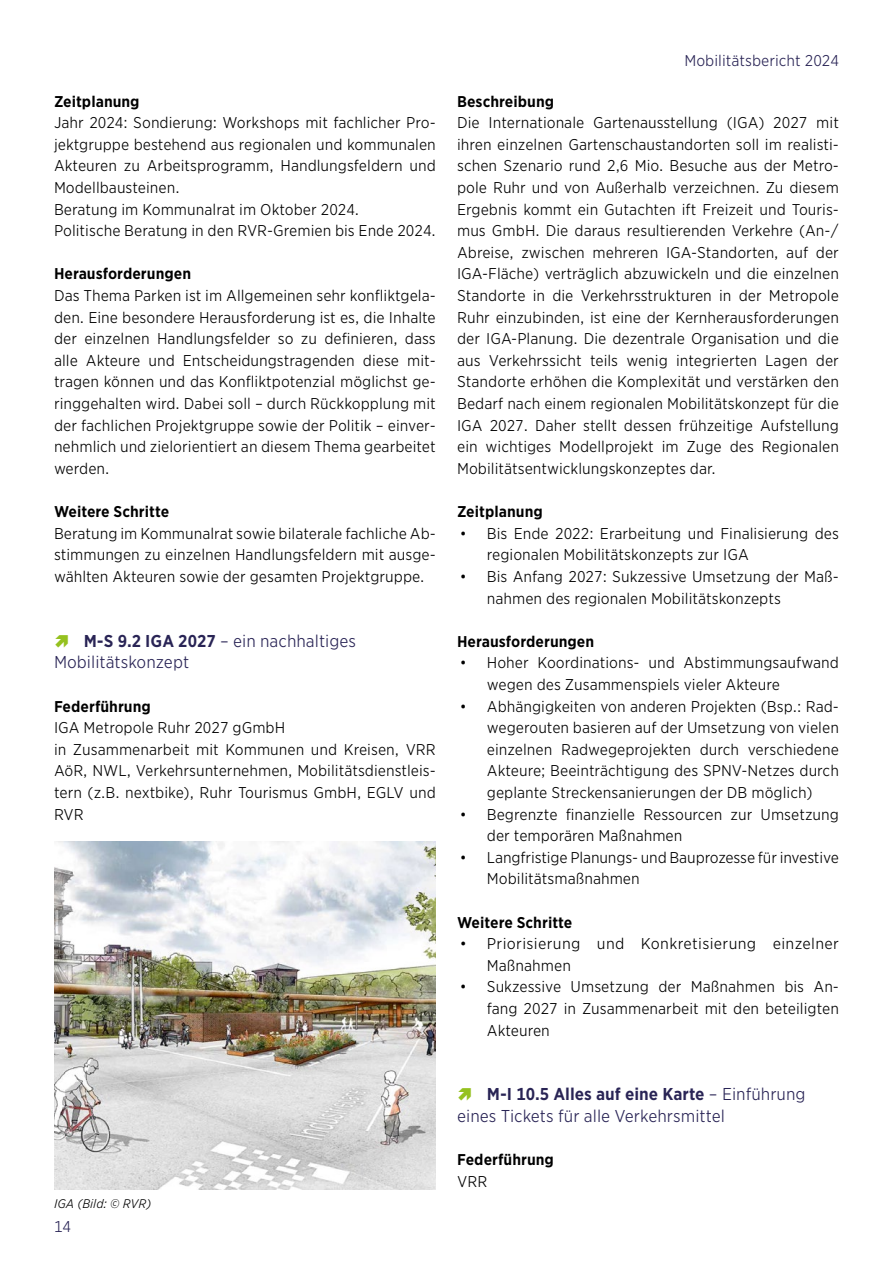
<style>
.page{position:relative;width:893px;height:1263px;background:#fff}
.page>*{position:absolute;margin:0;border:0;box-sizing:border-box;transform-origin:0 0}
.t1{font:16.5px/21.6px "Gotham Narrow Office";color:#292455}
.t2{font:15px/21.6px "Gotham Narrow Office";color:#000}
.t3{font:700 15px "Gotham Narrow Office";color:#000}
.t4{font:15px/21.6px "Gotham Narrow Office";letter-spacing:.02em;color:#000}
.t5{font:15px "Gotham Narrow Office";color:#292455}
.t6{font:italic 12px "Gotham Narrow Office";color:#000}
.s1{font-weight:700}
</style>
<div class="page">
<img style="left:54px;top:841px;width:382px;height:348px">
<p class="t3" style="left:54px;top:91px;width:87px">Zeitplanung</p>
<p class="t2" style="left:54px;top:112px;width:383px">Jahr 2024: Sondierung: Workshops mit fachlicher Pro&shy;jektgruppe bestehend aus regionalen und kommunalen Akteuren zu Arbeitsprogramm, Handlungsfeldern und Modellbausteinen.<br>Beratung im Kommunalrat im Oktober 2024.<br>Politische Beratung in den RVR-Gremien bis Ende 2024.</p>
<p class="t3" style="left:54px;top:264px;width:139px">Herausforderungen</p>
<p class="t2" style="left:54px;top:284px;width:383px;text-align:justify">Das Thema Parken ist im Allgemeinen sehr konfliktgela&shy;den. Eine besondere Herausforderung ist es, die Inhalte der einzelnen Handlungsfelder so zu definieren, dass alle Akteure und Entscheidungstragenden diese mit&shy;tragen können und das Konfliktpotenzial möglichst ge&shy;ringgehalten wird. Dabei soll – durch Rückkopplung mit der fachlichen Projektgruppe sowie der Politik – einver&shy;nehmlich und zielorientiert an diesem Thema gearbeitet werden.</p>
<p class="t3" style="left:54px;top:502px;width:117px">Weitere Schritte</p>
<p class="t2" style="left:54px;top:522px;width:383px;text-align:justify">Beratung im Kommunalrat sowie bilaterale fachliche Ab&shy;stimmungen zu einzelnen Handlungsfeldern mit ausge&shy;wählten Akteuren sowie der gesamten Projektgruppe.</p>
<p class="t1" style="left:54px;top:629px;width:304px;text-indent:30px"><span class="s1">M-S 9.2 IGA 2027</span> – ein nachhaltiges<br>Mobilitätskonzept</p>
<p class="t3" style="left:54px;top:696px;width:98px">Federführung</p>
<p class="t2" style="left:54px;top:716px;width:383px">IGA Metropole Ruhr 2027 gGmbH<br>in Zusammenarbeit mit Kommunen und Kreisen, VRR AöR, NWL, Verkehrsunternehmen, Mobilitätsdienstleis&shy;tern (z.B. nextbike), Ruhr Tourismus GmbH, EGLV und RVR</p>
<p class="t6" style="left:54px;top:1196px;width:99px">IGA (Bild: © RVR)</p>
<p class="t5" style="left:54px;top:1217px;width:19px">14</p>
<p class="t5" style="left:684px;top:51px;width:156px">Mobilitätsbericht 2024</p>
<p class="t3" style="left:457px;top:91px;width:99px">Beschreibung</p>
<p class="t2" style="left:457px;top:112px;width:383px;text-align:justify">Die Internationale Gartenausstellung (IGA) 2027 mit ihren einzelnen Gartenschaustandorten soll im realisti&shy;schen Szenario rund 2,6 Mio. Besuche aus der Metro&shy;pole Ruhr und von Außerhalb verzeichnen. Zu diesem Ergebnis kommt ein Gutachten ift Freizeit und Touris&shy;mus GmbH. Die daraus resultierenden Verkehre (An-/ Abreise, zwischen mehreren IGA-Standorten, auf der IGA-Fläche) verträglich abzuwickeln und die einzelnen Standorte in die Verkehrsstrukturen in der Metropole Ruhr einzubinden, ist eine der Kernherausforderungen der IGA-Planung. Die dezentrale Organisation und die aus Verkehrssicht teils wenig integrierten Lagen der Standorte erhöhen die Komplexität und verstärken den Bedarf nach einem regionalen Mobilitätskonzept für die IGA 2027. Daher stellt dessen frühzeitige Aufstellung ein wichtiges Modellprojekt im Zuge des Regionalen Mobilitätsentwicklungskonzeptes dar.</p>
<p class="t3" style="left:457px;top:502px;width:87px">Zeitplanung</p>
<p class="t2" style="left:487px;top:522px;width:354px;text-indent:-27px">• Bis Ende 2022: Erarbeitung und Finalisierung des regionalen Mobilitätskonzepts zur IGA</p>
<p class="t2" style="left:487px;top:565px;width:354px;text-indent:-27px">• Bis Anfang 2027: Sukzessive Umsetzung der Maß&shy;nahmen des regionalen Mobilitätskonzepts</p>
<p class="t3" style="left:457px;top:631px;width:139px">Herausforderungen</p>
<p class="t2" style="left:487px;top:652px;width:354px;text-indent:-27px">• Hoher Koordinations- und Abstimmungsaufwand wegen des Zusammenspiels vieler Akteure</p>
<p class="t2" style="left:487px;top:695px;width:354px;text-align:justify;text-indent:-27px">• Abhängigkeiten von anderen Projekten (Bsp.: Rad&shy;wegerouten basieren auf der Umsetzung von vielen einzelnen Radwegeprojekten durch verschiedene Akteure; Beeinträchtigung des SPNV-Netzes durch geplante Streckensanierungen der DB möglich)</p>
<p class="t2" style="left:487px;top:803px;width:354px;text-indent:-27px">• Begrenzte finanzielle Ressourcen zur Umsetzung der temporären Maßnahmen</p>
<p class="t2" style="left:487px;top:846px;width:354px;text-indent:-27px">• Langfristige Planungs- und Bauprozesse für investive<br>Mobilitätsmaßnahmen</p>
<p class="t3" style="left:457px;top:912px;width:117px">Weitere Schritte</p>
<p class="t4" style="left:487px;top:932px;width:354px;text-indent:-27px">• Priorisierung und Konkretisierung einzelner<br>Maßnahmen</p>
<p class="t2" style="left:487px;top:976px;width:354px;text-align:justify;text-indent:-27px">• Sukzessive Umsetzung der Maßnahmen bis An&shy;fang 2027 in Zusammenarbeit mit den beteiligten Akteuren</p>
<p class="t1" style="left:457px;top:1083px;width:350px;text-indent:30px"><span class="s1">M-I 10.5 Alles auf eine Karte</span> – Einführung eines Tickets für alle Verkehrsmittel</p>
<p class="t3" style="left:457px;top:1150px;width:98px">Federführung</p>
<p class="t2" style="left:457px;top:1170px;width:32px">VRR</p>
</div>
